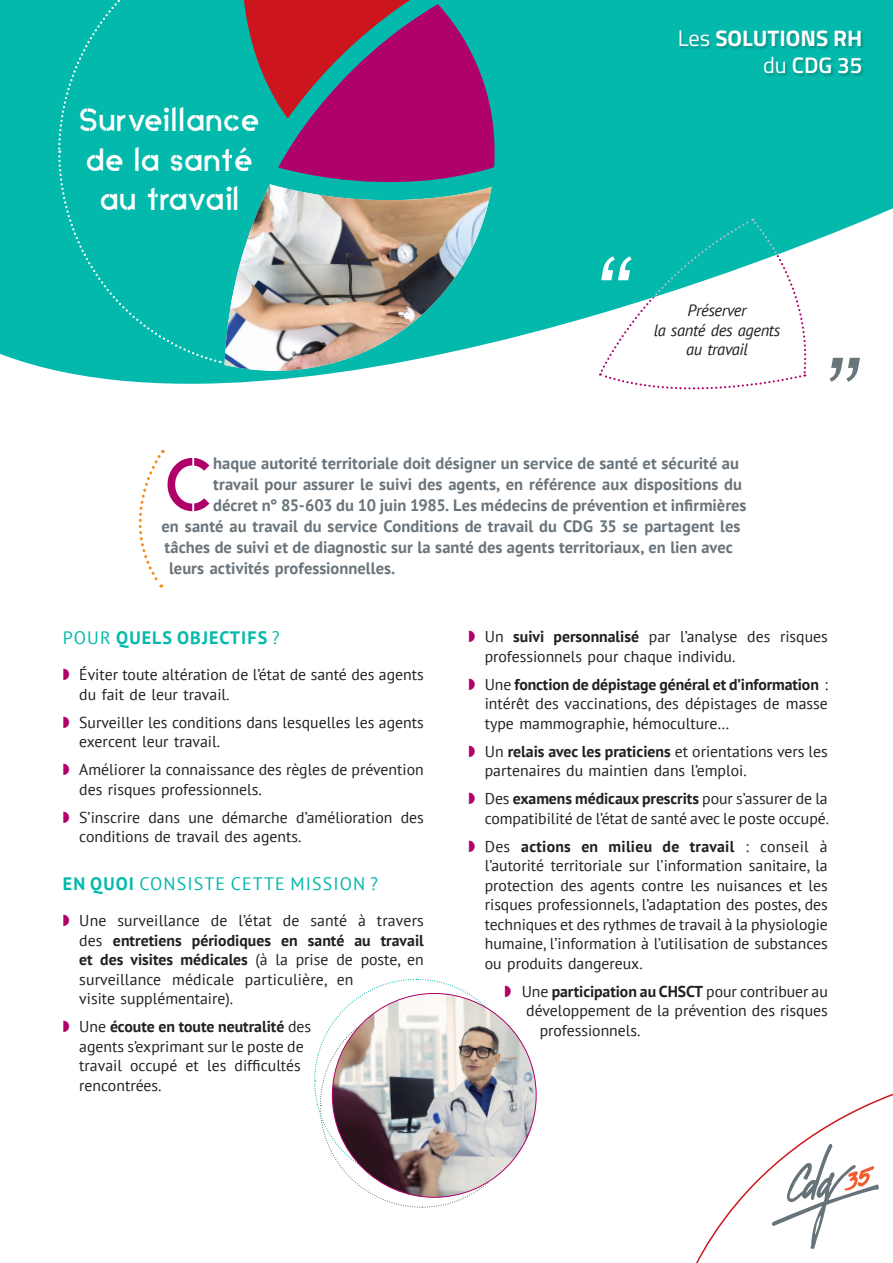
<style>
.page{position:relative;width:893px;height:1263px;background:#fff}
.page>*{position:absolute;margin:0;border:0;box-sizing:border-box;transform-origin:0 0}
.Texte{font:italic 105px "A Udimat";color:#fff}
.Texte-2{font:italic 105px "A Udimat";color:#6a747b}
.Introduction{font:78px "Anklada Novaz original";color:#b0016a}
.t1{font:33px/39.6px "Anklada Novaz original";color:#fff;text-align:center}
.t2{font:700 22.5px/27px "Titillium";color:#fff;text-align:right}
.Titre{font:18px "PT Sans";letter-spacing:.06em;color:#03b9ac}
.Titre-2{font:700 18px "PT Sans";letter-spacing:.06em;color:#03b9ac}
.Introduction-2{font:700 16.5px "PT Sans";color:#6a747b}
.Texte-3{font:italic 16.5px/19.5px "PT Sans";letter-spacing:-.02em;color:#231f20;text-align:center}
.t3{font:15.75px/19.5px "PT Sans";color:#231f20}
.t4{font:700 15.75px "PT Sans";letter-spacing:-.005em;color:#231f20}
.s1{font-weight:400}
.s2{font-weight:600}
.s3{font-weight:700}
</style>
<div class="page">
<svg style="left:0;top:0;width:893px;height:453px;fill:#03b9ac"></svg>
<div style="left:679px;top:31px;width:185px;height:46px;background:#231f20;opacity:.25"></div>
<svg style="left:122px;top:450px;width:41px;height:138px"></svg>
<svg style="left:57px;top:0;width:438px;height:364px;background:#3a8391"></svg>
<img style="left:225px;top:184px;width:267px;height:187px">
<svg style="left:599px;top:218px;width:209px;height:173px"></svg>
<svg style="left:696px;top:1093px;width:197px;height:170px"></svg>
<img style="left:314px;top:978px;width:210px;height:230px">
<p class="t1" style="left:79px;top:97px;width:183px">Surveillance de la santé au travail</p>
<p class="t2" style="left:678px;top:24px;width:186px"><span class="s1">Les</span> SOLUTIONS RH <span class="s1">du</span> <span class="s2">CDG 35</span></p>
<p class="Texte" style="left:593px;top:233px;width:37px">“</p>
<p class="Texte-3" style="left:654px;top:300px;width:128px">Préserver<br>la santé des agents au travail</p>
<p class="Texte-2" style="left:821px;top:334px;width:37px">”</p>
<p class="Introduction" style="left:164px;top:431px;width:51px">C</p>
<p class="Introduction-2" style="left:213px;top:452px;width:527px">haque autorité territoriale doit désigner un service de santé et sécurité au</p>
<p class="Introduction-2" style="left:213px;top:473px;width:530px">travail pour assurer le suivi des agents, en référence aux dispositions du</p>
<p class="Introduction-2" style="left:213px;top:494px;width:535px">décret n° 85-603 du 10 juin 1985. Les médecins de prévention et infirmières</p>
<p class="Introduction-2" style="left:162px;top:515px;width:580px">en santé au travail du service Conditions de travail du CDG 35 se partagent les</p>
<p class="Introduction-2" style="left:165px;top:536px;width:570px">tâches de suivi et de diagnostic sur la santé des agents territoriaux, en lien avec</p>
<p class="Introduction-2" style="left:169px;top:557px;width:228px">leurs activités professionnelles.</p>
<p class="Titre-2" style="left:63px;top:626px;width:218px"><span class="s1">POUR</span> QUELS OBJECTIFS <span class="s1">?</span></p>
<p class="t3" style="left:79px;top:665px;width:346px">Éviter toute altération de l’état de santé des agents du fait de leur travail.</p>
<p class="t3" style="left:79px;top:712px;width:346px">Surveiller les conditions dans lesquelles les agents exercent leur travail.</p>
<p class="t3" style="left:79px;top:760px;width:346px">Améliorer la connaissance des règles de prévention des risques professionnels.</p>
<p class="t3" style="left:79px;top:807px;width:346px">S’inscrire dans une démarche d’amélioration des conditions de travail des agents.</p>
<p class="Titre" style="left:63px;top:872px;width:316px"><span class="s3">EN QUOI</span> CONSISTE CETTE MISSION ?</p>
<p class="t3" style="left:79px;top:910px;width:346px">Une surveillance de l’état de santé à travers des <span class="s3">entretiens périodiques en santé au travail et des visites médicales</span> (à la prise de poste, en surveillance médicale particulière, en<br>visite supplémentaire).</p>
<p class="t3" style="left:79px;top:1016px;width:233px">Une <span class="s3">écoute en toute neutralité</span> des agents s’exprimant sur le poste de travail occupé et les difficultés rencontrées.</p>
<p class="t3" style="left:485px;top:627px;width:345px">Un <span class="s3">suivi personnalisé</span> par l’analyse des risques professionnels pour chaque individu.</p>
<p class="t3" style="left:485px;top:674px;width:344px;text-align:justify">Une <span class="s3">fonction de dépistage général et d’information</span> : intérêt des vaccinations, des dépistages de masse type mammographie, hémoculture…</p>
<p class="t3" style="left:485px;top:741px;width:344px">Un <span class="s3">relais avec les praticiens</span> et orientations vers les partenaires du maintien dans l’emploi.</p>
<p class="t3" style="left:485px;top:789px;width:346px">Des <span class="s3">examens médicaux prescrits</span> pour s’assurer de la compatibilité de l’état de santé avec le poste occupé.</p>
<p class="t3" style="left:485px;top:836px;width:345px;text-align:justify">Des <span class="s3">actions en milieu de travail</span> : conseil à l’autorité territoriale sur l’information sanitaire, la protection des agents contre les nuisances et les risques professionnels, l’adaptation des postes, des techniques et des rythmes de travail à la physiologie humaine, l’information à l’utilisation de substances ou produits dangereux.</p>
<p class="t4" style="left:522px;top:981px;width:308px"><span class="s1">Une</span> participation au CHSCT <span class="s1">pour contribuer au</span></p>
<p class="t3" style="left:526px;top:1001px;width:303px">développement de la prévention des risques</p>
<p class="t3" style="left:540px;top:1020px;width:102px">professionnels.</p>
</div>
